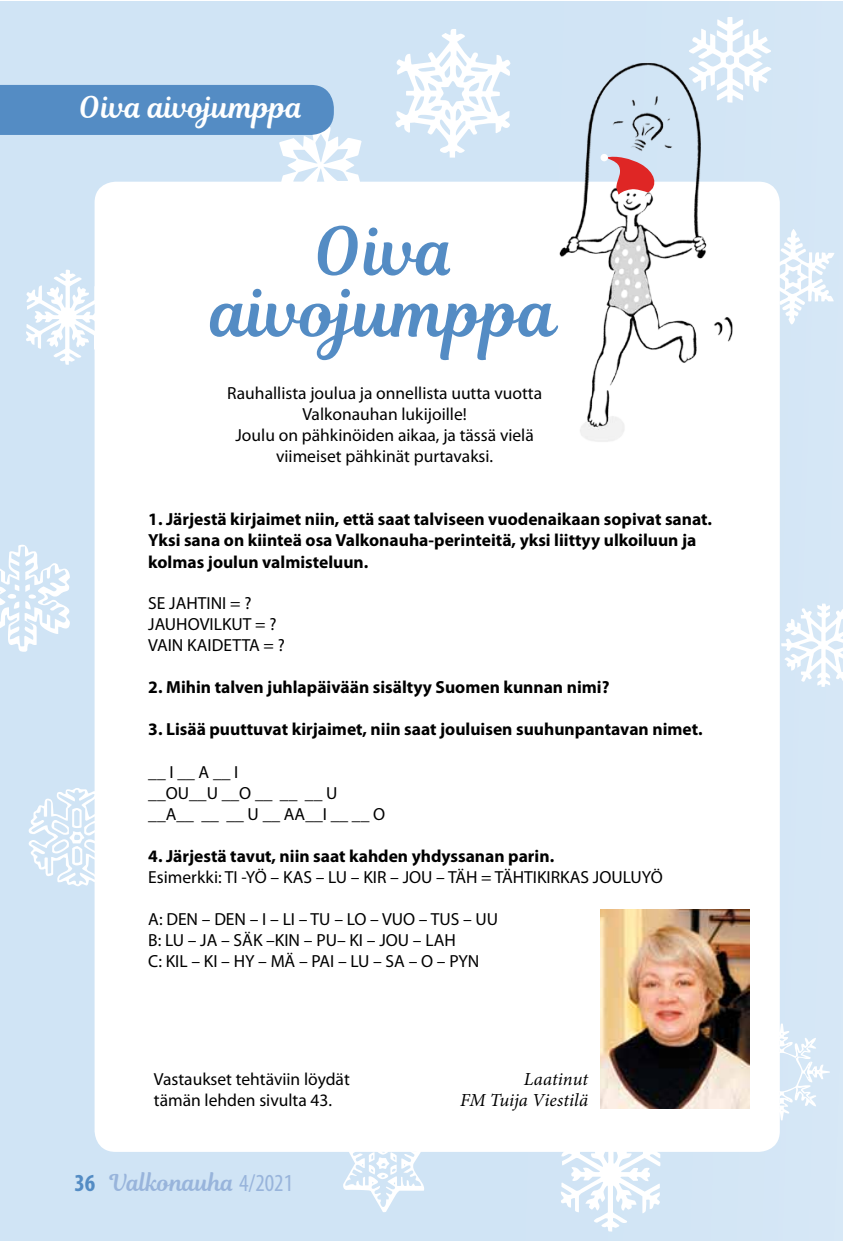
<style>
.page{position:relative;width:844px;height:1241px;background:#fff}
.page>*{position:absolute;margin:0;border:0;box-sizing:border-box;transform-origin:0 0}
.t1{font:66.5px/61.2px "Magnolia Script";color:#548cc4;text-align:center}
.t2{font:29.75px "Magnolia Script";color:#fff}
.t3{font:22.75px "Magnolia Script";color:#98b4db}
.t4{font:italic 18.38px/21px "Minion Pro";color:#000;text-align:right}
.t5{font:17.5px/21px "Myriad Pro";color:#000}
.t6{font:700 17.5px/21px "Myriad Pro";color:#000}
.s1{font-family:"Myriad Pro";font-weight:700;font-stretch:condensed;font-size:24.5px;color:#548cc4}
.s2{font-family:"Myriad Pro";font-stretch:condensed;font-size:24.5px}
</style>
<div class="page">
<div style="left:0;top:1px;width:842px;height:1239px;background:#d0e4f5"></div>
<div style="left:95px;top:182px;width:684px;height:969px;background:#fff;border-radius:21px"></div>
<img style="left:600px;top:909px;width:148px;height:198px">
<img style="left:554px;top:63px;width:184px;height:379px">
<svg style="left:605px;top:155px;width:54px;height:39px"></svg>
<div style="left:600px;top:154px;width:7px;height:7px;background:#fff;border-radius:50%"></div>
<svg style="left:688px;top:63px;width:50px;height:40px"></svg>
<svg style="left:0;top:85px;width:361px;height:127px"></svg>
<svg style="left:94px;top:269px;width:1px;height:95px"></svg>
<svg style="left:779px;top:229px;width:1px;height:95px"></svg>
<svg style="left:842px;top:603px;width:1px;height:90px"></svg>
<svg style="left:733px;top:1023px;width:47px;height:97px"></svg>
<svg style="left:343px;top:1151px;width:81px;height:1px"></svg>
<svg style="left:560px;top:1151px;width:100px;height:1px"></svg>
<svg style="left:94px;top:544px;width:1px;height:342px"></svg>
<h2 class="t2" style="left:79px;top:86px;width:225px">Oiva aivojumppa</h2>
<h1 class="t1" style="left:212px;top:220px;width:347px">Oiva aivojumppa</h1>
<p class="t5" style="left:227px;top:382px;width:316px;text-align:center">Rauhallista joulua ja onnellista uutta vuotta Valkonauhan lukijoille!<br>Joulu on pähkinöiden aikaa, ja tässä vielä viimeiset pähkinät purtavaksi.</p>
<p class="t6" style="left:148px;top:508px;width:565px">1. Järjestä kirjaimet niin, että saat talviseen vuodenaikaan sopivat sanat.<br>Yksi sana on kiinteä osa Valkonauha-perinteitä, yksi liittyy ulkoiluun ja kolmas joulun valmisteluun.</p>
<p class="t5" style="left:148px;top:592px;width:138px">SE JAHTINI = ?<br>JAUHOVILKUT = ?<br>VAIN KAIDETTA = ?</p>
<p class="t6" style="left:148px;top:676px;width:462px">2. Mihin talven juhlapäivään sisältyy Suomen kunnan nimi?</p>
<p class="t6" style="left:148px;top:718px;width:555px">3. Lisää puuttuvat kirjaimet, niin saat jouluisen suuhunpantavan nimet.</p>
<p class="t5" style="left:148px;top:760px;width:238px">__ I __ A __ I<br>__OU__U __O __ __ __ U __A__ __ __ U __ AA__I __ __ O</p>
<p class="t6" style="left:148px;top:844px;width:407px">4. Järjestä tavut, niin saat kahden yhdyssanan parin.</p>
<p class="t5" style="left:148px;top:865px;width:516px">Esimerkki: TI -YÖ – KAS – LU – KIR – JOU – TÄH = TÄHTIKIRKAS JOULUYÖ</p>
<p class="t5" style="left:148px;top:907px;width:351px">A: DEN – DEN – I – LI – TU – LO – VUO – TUS – UU<br>B: LU – JA – SÄK –KIN – PU– KI – JOU – LAH<br>C: KIL – KI – HY – MÄ – PAI – LU – SA – O – PYN</p>
<p class="t5" style="left:154px;top:1067px;width:197px">Vastaukset tehtäviin löydät tämän lehden sivulta 43.</p>
<h3 class="t3" style="left:74px;top:1165px;width:220px"><span class="s1">36</span> Valkonauha <span class="s2">4/2021</span></h3>
<p class="t4" style="left:460px;top:1068px;width:129px">Laatinut<br>FM Tuija Viestilä</p>
</div>
